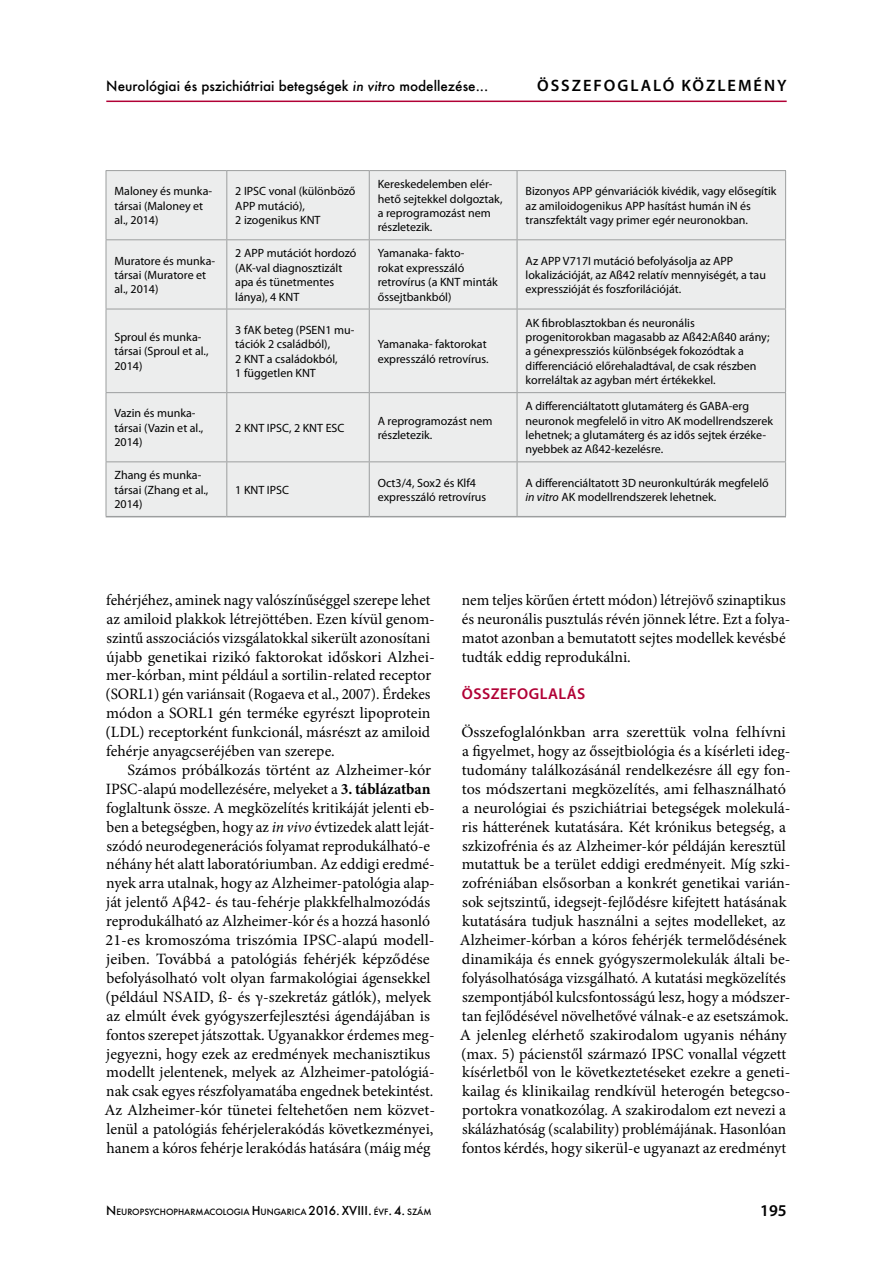
<style>
.page{position:relative;width:893px;height:1263px;background:#fff}
.page>*{position:absolute;margin:0;border:0;box-sizing:border-box;transform-origin:0 0}
.t1{font:600 16.5px "Myriad Pro";letter-spacing:.12em;color:#000}
.t2{font:15.75px/18.9px "Minion Pro";color:#000}
.t3{font:600 15.75px "Myriad Pro";letter-spacing:.03em;color:#b10035}
.t4{font:500 13.5px "Futura";color:#000}
.t5{font:12px/14.4px "Myriad Pro";color:#000}
.t6{font:500 8.4px "Futura";color:#000}
.s1{font-style:italic}
.s2{font-weight:700}
.s3{font-size:12px}
</style>
<div class="page">
<hr style="left:106px;top:101px;width:681px;height:1px;background:#b10035">
<div style="left:107px;top:171px;width:678px;height:345px;background:#eceded"></div>
<hr style="left:106px;top:170px;width:121px;height:1px;background:#9c9e9f">
<hr style="left:106px;top:171px;width:1px;height:68px;background:#9c9e9f">
<hr style="left:227px;top:170px;width:142px;height:1px;background:#9c9e9f">
<hr style="left:226px;top:171px;width:1px;height:68px;background:#9c9e9f">
<hr style="left:369px;top:170px;width:148px;height:1px;background:#9c9e9f">
<hr style="left:369px;top:171px;width:1px;height:68px;background:#9c9e9f">
<hr style="left:517px;top:170px;width:269px;height:1px;background:#9c9e9f">
<hr style="left:517px;top:171px;width:1px;height:68px;background:#9c9e9f">
<hr style="left:785px;top:171px;width:1px;height:68px;background:#9c9e9f">
<hr style="left:106px;top:239px;width:121px;height:1px;background:#9c9e9f">
<hr style="left:106px;top:240px;width:1px;height:69px;background:#9c9e9f">
<hr style="left:227px;top:239px;width:142px;height:1px;background:#9c9e9f">
<hr style="left:226px;top:240px;width:1px;height:69px;background:#9c9e9f">
<hr style="left:369px;top:239px;width:148px;height:1px;background:#9c9e9f">
<hr style="left:369px;top:240px;width:1px;height:69px;background:#9c9e9f">
<hr style="left:517px;top:239px;width:269px;height:1px;background:#9c9e9f">
<hr style="left:517px;top:240px;width:1px;height:69px;background:#9c9e9f">
<hr style="left:785px;top:240px;width:1px;height:69px;background:#9c9e9f">
<hr style="left:106px;top:309px;width:121px;height:1px;background:#9c9e9f">
<hr style="left:106px;top:309px;width:1px;height:83px;background:#9c9e9f">
<hr style="left:227px;top:309px;width:142px;height:1px;background:#9c9e9f">
<hr style="left:226px;top:309px;width:1px;height:83px;background:#9c9e9f">
<hr style="left:369px;top:309px;width:148px;height:1px;background:#9c9e9f">
<hr style="left:369px;top:309px;width:1px;height:83px;background:#9c9e9f">
<hr style="left:517px;top:309px;width:269px;height:1px;background:#9c9e9f">
<hr style="left:517px;top:309px;width:1px;height:83px;background:#9c9e9f">
<hr style="left:785px;top:309px;width:1px;height:83px;background:#9c9e9f">
<hr style="left:106px;top:392px;width:121px;height:1px;background:#9c9e9f">
<hr style="left:106px;top:393px;width:1px;height:68px;background:#9c9e9f">
<hr style="left:227px;top:392px;width:142px;height:1px;background:#9c9e9f">
<hr style="left:226px;top:393px;width:1px;height:68px;background:#9c9e9f">
<hr style="left:369px;top:392px;width:148px;height:1px;background:#9c9e9f">
<hr style="left:369px;top:393px;width:1px;height:68px;background:#9c9e9f">
<hr style="left:517px;top:392px;width:269px;height:1px;background:#9c9e9f">
<hr style="left:517px;top:393px;width:1px;height:68px;background:#9c9e9f">
<hr style="left:785px;top:393px;width:1px;height:68px;background:#9c9e9f">
<hr style="left:106px;top:461px;width:121px;height:1px;background:#9c9e9f">
<hr style="left:106px;top:462px;width:1px;height:54px;background:#9c9e9f">
<hr style="left:227px;top:461px;width:142px;height:1px;background:#9c9e9f">
<hr style="left:226px;top:462px;width:1px;height:54px;background:#9c9e9f">
<hr style="left:369px;top:461px;width:148px;height:1px;background:#9c9e9f">
<hr style="left:369px;top:462px;width:1px;height:54px;background:#9c9e9f">
<hr style="left:517px;top:461px;width:269px;height:1px;background:#9c9e9f">
<hr style="left:517px;top:462px;width:1px;height:54px;background:#9c9e9f">
<hr style="left:785px;top:462px;width:1px;height:54px;background:#9c9e9f">
<hr style="left:106px;top:516px;width:121px;height:1px;background:#9c9e9f">
<hr style="left:227px;top:516px;width:142px;height:1px;background:#9c9e9f">
<hr style="left:369px;top:516px;width:148px;height:1px;background:#9c9e9f">
<hr style="left:517px;top:516px;width:269px;height:1px;background:#9c9e9f">
<p class="t4" style="left:106px;top:77px;width:383px">Neurológiai és pszichiátriai betegségek <span class="s1">in vitro</span> modellezése...</p>
<p class="t1" style="left:537px;top:75px;width:251px">ÖSSZEFOGLALÓ KÖZLEMÉNY</p>
<p class="t5" style="left:114px;top:184px;width:99px">Maloney és munka&shy;társai (Maloney et al., 2014)</p>
<p class="t5" style="left:235px;top:184px;width:122px">2 IPSC vonal (különböző<br>APP mutáció),<br>2 izogenikus KNT</p>
<p class="t5" style="left:378px;top:177px;width:126px">Kereskedelemben elér&shy;hető sejtekkel dolgoztak, a reprogramozást nem részletezik.</p>
<p class="t5" style="left:526px;top:184px;width:252px">Bizonyos APP génvariációk kivédik, vagy elősegítik az amiloidogenikus APP hasítást humán iN és transzfektált vagy primer egér neuronokban.</p>
<p class="t5" style="left:114px;top:253px;width:102px">Muratore és munka&shy;társai (Muratore et al., 2014)</p>
<p class="t5" style="left:235px;top:246px;width:122px">2 APP mutációt hordozó (AK-val diagnosztizált apa és tünetmentes lánya), 4 KNT</p>
<p class="t5" style="left:378px;top:246px;width:121px">Yamanaka- fakto-<br>rokat expresszáló retrovírus (a KNT minták őssejtbankból)</p>
<p class="t5" style="left:526px;top:253px;width:242px">Az APP V717I mutáció befolyásolja az APP lokalizációját, az Aß42 relatív mennyiségét, a tau expresszióját és foszforilációját.</p>
<p class="t5" style="left:114px;top:329px;width:96px">Sproul és munka&shy;társai (Sproul et al.,<br>2014)</p>
<p class="t5" style="left:235px;top:322px;width:121px">3 fAK beteg (PSEN1 mu&shy;tációk 2 családból),<br>2 KNT a családokból,<br>1 független KNT</p>
<p class="t5" style="left:526px;top:315px;width:246px">AK fibroblasztokban és neuronális progenitorokban magasabb az Aß42:Aß40 arány; a génexpressziós különbségek fokozódtak a differenciáció előrehaladtával, de csak részben korreláltak az agyban mért értékekkel.</p>
<p class="t5" style="left:378px;top:337px;width:112px">Yamanaka- faktorokat expresszáló retrovírus.</p>
<p class="t5" style="left:114px;top:406px;width:90px">Vazin és munka&shy;társai (Vazin et al.,<br>2014)</p>
<p class="t5" style="left:114px;top:468px;width:95px">Zhang és munka&shy;társai (Zhang et al.,<br>2014)</p>
<p class="t5" style="left:235px;top:420px;width:111px">2 KNT IPSC, 2 KNT ESC</p>
<p class="t5" style="left:378px;top:413px;width:116px">A reprogramozást nem részletezik.</p>
<p class="t5" style="left:526px;top:399px;width:249px">A differenciáltatott glutamáterg és GABA-erg neuronok megfelelő in vitro AK modellrendszerek lehetnek; a glutamáterg és az idős sejtek érzéke&shy;nyebbek az Aß42-kezelésre.</p>
<p class="t5" style="left:235px;top:482px;width:55px">1 KNT IPSC</p>
<p class="t5" style="left:378px;top:475px;width:110px">Oct3/4, Sox2 és Klf4 expresszáló retrovírus</p>
<p class="t5" style="left:526px;top:475px;width:245px">A differenciáltatott 3D neuronkultúrák megfelelő <span class="s1">in vitro</span> AK modellrendszerek lehetnek.</p>
<p class="t2" style="left:105px;top:590px;width:331px">fehérjéhez, aminek nagy valószínűséggel szerepe lehet az amiloid plakkok létrejöttében. Ezen kívül genom&shy;szintű asszociációs vizsgálatokkal sikerült azonosítani újabb genetikai rizikó faktorokat időskori Alzhei&shy;mer-kórban, mint például a sortilin-related receptor (SORL1) gén variánsait (Rogaeva et al., 2007). Érdekes módon a SORL1 gén terméke egyrészt lipoprotein (LDL) receptorként funkcionál, másrészt az amiloid fehérje anyagcseréjében van szerepe.</p>
<p class="t2" style="left:104px;top:760px;width:332px;text-indent:23px">Számos próbálkozás történt az Alzheimer-kór IPSC-alapú modellezésére, melyeket a <span class="s2">3. táblázatban </span>foglaltunk össze. A megközelítés kritikáját jelenti eb&shy;ben a betegségben, hogy az <span class="s1">in vivo</span> évtizedek alatt leját&shy;szódó neurodegenerációs folyamat reprodukálható-e néhány hét alatt laboratóriumban. Az eddigi eredmé&shy;nyek arra utalnak, hogy az Alzheimer-patológia alap&shy;ját jelentő Aβ42- és tau-fehérje plakkfelhalmozódás reprodukálható az Alzheimer-kór és a hozzá hasonló 21-es kromoszóma triszómia IPSC-alapú modell&shy;jeiben. Továbbá a patológiás fehérjék képződése befolyásolható volt olyan farmakológiai ágensekkel (például NSAID, ß- és γ-szekretáz gátlók), melyek az elmúlt évek gyógyszerfejlesztési ágendájában is fontos szerepet játszottak. Ugyanakkor érdemes meg&shy;jegyezni, hogy ezek az eredmények mechanisztikus modellt jelentenek, melyek az Alzheimer-patológiá&shy;nak csak egyes részfolyamatába engednek betekintést.<br>Az Alzheimer-kór tünetei feltehetően nem közvet&shy;lenül a patológiás fehérjelerakódás következményei, hanem a kóros fehérje lerakódás hatására (máig még</p>
<p class="t2" style="left:462px;top:590px;width:330px">nem teljes körűen értett módon) létrejövő szinaptikus és neuronális pusztulás révén jönnek létre. Ezt a folya&shy;matot azonban a bemutatott sejtes modellek kevésbé tudták eddig reprodukálni.</p>
<p class="t3" style="left:462px;top:684px;width:125px">ÖSSZEFOGLALÁS</p>
<p class="t2" style="left:460px;top:723px;width:332px">Összefoglalónkban arra szerettük volna felhívni a figyelmet, hogy az őssejtbiológia és a kísérleti ideg&shy;tudomány találkozásánál rendelkezésre áll egy fon&shy;tos módszertani megközelítés, ami felhasználható a neurológiai és pszichiátriai betegségek molekulá&shy;ris hátterének kutatására. Két krónikus betegség, a szkizofrénia és az Alzheimer-kór példáján keresztül mutattuk be a terület eddigi eredményeit. Míg szki&shy;zofréniában elsősorban a konkrét genetikai varián&shy;sok sejtszintű, idegsejt-fejlődésre kifejtett hatásának kutatására tudjuk használni a sejtes modelleket, az Alzheimer-kórban a kóros fehérjék termelődésének dinamikája és ennek gyógyszermolekulák általi be&shy;folyásolhatósága vizsgálható. A kutatási megközelítés szempontjából kulcsfontosságú lesz, hogy a módszer&shy;tan fejlődésével növelhetővé válnak-e az esetszámok.<br>A jelenleg elérhető szakirodalom ugyanis néhány (max. 5) pácienstől származó IPSC vonallal végzett kísérletből von le következtetéseket ezekre a geneti&shy;kailag és klinikailag rendkívül heterogén betegcso&shy;portokra vonatkozólag. A szakirodalom ezt nevezi a skálázhatóság (scalability) problémájának. Hasonlóan fontos kérdés, hogy sikerül-e ugyanazt az eredményt</p>
<p class="t6" style="left:106px;top:1206px;width:327px"><span class="s3">N</span>EUROPSYCHOPHARMACOLOGIA <span class="s3">H</span> UN GARICA <span class="s3">2016. XVIII .</span> ÉVF<span class="s3">. 4.</span> SZÁM</p>
<p class="t1" style="left:760px;top:1200px;width:28px">195</p>
</div>
